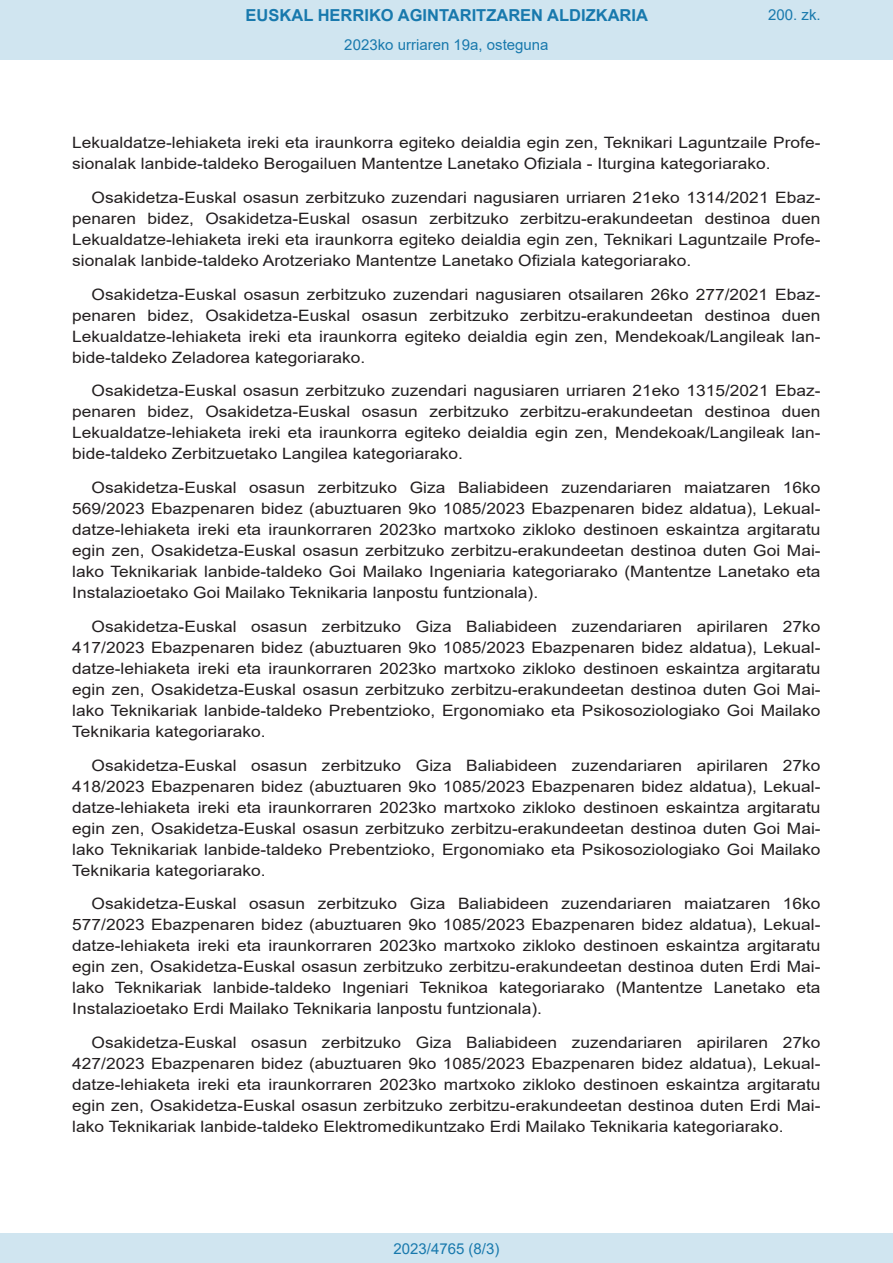
<style>
.page{position:relative;width:893px;height:1263px;background:#fff}
.page>*{position:absolute;margin:0;border:0;box-sizing:border-box;transform-origin:0 0}
.t1{font:700 16.5px "Arial";color:#1879ad}
.BOPVDetalle{font:15.6px/21px "Arial";color:#231f20;text-align:justify;scale:1.11 1}
.Paginacion_Centro{font:15px "Arial";color:#1879ad}
</style>
<div class="page">
<div style="left:0;top:0;width:893px;height:60px;background:#d0e5f0"></div>
<div style="left:0;top:1233px;width:893px;height:30px;background:#d0e5f0"></div>
<p class="t1" style="left:246px;top:3px;width:404px">EUSKAL HERRIKO AGINTARITZAREN ALDIZKARIA</p>
<p class="Paginacion_Centro" style="left:344px;top:35px;width:206px">2023ko urriaren 19a, osteguna</p>
<p class="Paginacion_Centro" style="left:768px;top:5px;width:54px">200. zk.</p>
<p class="BOPVDetalle" style="left:72px;top:132px;width:676px">Lekualdatze-lehiaketa ireki eta iraunkorra egiteko deialdia egin zen, Teknikari Laguntzaile Profe&shy;sionalak lanbide-taldeko Berogailuen Mantentze Lanetako Ofiziala - Iturgina kategoriarako.</p>
<p class="BOPVDetalle" style="left:72px;top:187px;width:676px;text-indent:19px">Osakidetza-Euskal osasun zerbitzuko zuzendari nagusiaren urriaren 21eko 1314/2021 Ebaz&shy;penaren bidez, Osakidetza-Euskal osasun zerbitzuko zerbitzu-erakundeetan destinoa duen Lekualdatze-lehiaketa ireki eta iraunkorra egiteko deialdia egin zen, Teknikari Laguntzaile Profe&shy;sionalak lanbide-taldeko Arotzeriako Mantentze Lanetako Ofiziala kategoriarako.</p>
<p class="BOPVDetalle" style="left:72px;top:284px;width:676px;text-indent:19px">Osakidetza-Euskal osasun zerbitzuko zuzendari nagusiaren otsailaren 26ko 277/2021 Ebaz&shy;penaren bidez, Osakidetza-Euskal osasun zerbitzuko zerbitzu-erakundeetan destinoa duen Lekualdatze-lehiaketa ireki eta iraunkorra egiteko deialdia egin zen, Mendekoak/Langileak lan&shy;bide-taldeko Zeladorea kategoriarako.</p>
<p class="BOPVDetalle" style="left:72px;top:380px;width:676px;text-indent:19px">Osakidetza-Euskal osasun zerbitzuko zuzendari nagusiaren urriaren 21eko 1315/2021 Ebaz&shy;penaren bidez, Osakidetza-Euskal osasun zerbitzuko zerbitzu-erakundeetan destinoa duen Lekualdatze-lehiaketa ireki eta iraunkorra egiteko deialdia egin zen, Mendekoak/Langileak lan&shy;bide-taldeko Zerbitzuetako Langilea kategoriarako.</p>
<p class="BOPVDetalle" style="left:72px;top:477px;width:676px;text-indent:19px">Osakidetza-Euskal osasun zerbitzuko Giza Baliabideen zuzendariaren maiatzaren 16ko 569/2023 Ebazpenaren bidez (abuztuaren 9ko 1085/2023 Ebazpenaren bidez aldatua), Lekual&shy;datze-lehiaketa ireki eta iraunkorraren 2023ko martxoko zikloko destinoen eskaintza argitaratu egin zen, Osakidetza-Euskal osasun zerbitzuko zerbitzu-erakundeetan destinoa duten Goi Mai&shy;lako Teknikariak lanbide-taldeko Goi Mailako Ingeniaria kategoriarako (Mantentze Lanetako eta Instalazioetako Goi Mailako Teknikaria lanpostu funtzionala).</p>
<p class="BOPVDetalle" style="left:72px;top:616px;width:676px;text-indent:19px">Osakidetza-Euskal osasun zerbitzuko Giza Baliabideen zuzendariaren apirilaren 27ko 417/2023 Ebazpenaren bidez (abuztuaren 9ko 1085/2023 Ebazpenaren bidez aldatua), Lekual&shy;datze-lehiaketa ireki eta iraunkorraren 2023ko martxoko zikloko destinoen eskaintza argitaratu egin zen, Osakidetza-Euskal osasun zerbitzuko zerbitzu-erakundeetan destinoa duten Goi Mai&shy;lako Teknikariak lanbide-taldeko Prebentzioko, Ergonomiako eta Psikosoziologiako Goi Mailako Teknikaria kategoriarako.</p>
<p class="BOPVDetalle" style="left:72px;top:755px;width:676px;text-indent:19px">Osakidetza-Euskal osasun zerbitzuko Giza Baliabideen zuzendariaren apirilaren 27ko 418/2023 Ebazpenaren bidez (abuztuaren 9ko 1085/2023 Ebazpenaren bidez aldatua), Lekual&shy;datze-lehiaketa ireki eta iraunkorraren 2023ko martxoko zikloko destinoen eskaintza argitaratu egin zen, Osakidetza-Euskal osasun zerbitzuko zerbitzu-erakundeetan destinoa duten Goi Mai&shy;lako Teknikariak lanbide-taldeko Prebentzioko, Ergonomiako eta Psikosoziologiako Goi Mailako Teknikaria kategoriarako.</p>
<p class="BOPVDetalle" style="left:72px;top:893px;width:676px;text-indent:19px">Osakidetza-Euskal osasun zerbitzuko Giza Baliabideen zuzendariaren maiatzaren 16ko 577/2023 Ebazpenaren bidez (abuztuaren 9ko 1085/2023 Ebazpenaren bidez aldatua), Lekual&shy;datze-lehiaketa ireki eta iraunkorraren 2023ko martxoko zikloko destinoen eskaintza argitaratu egin zen, Osakidetza-Euskal osasun zerbitzuko zerbitzu-erakundeetan destinoa duten Erdi Mai&shy;lako Teknikariak lanbide-taldeko Ingeniari Teknikoa kategoriarako (Mantentze Lanetako eta Instalazioetako Erdi Mailako Teknikaria lanpostu funtzionala).</p>
<p class="BOPVDetalle" style="left:72px;top:1032px;width:676px;text-indent:19px">Osakidetza-Euskal osasun zerbitzuko Giza Baliabideen zuzendariaren apirilaren 27ko 427/2023 Ebazpenaren bidez (abuztuaren 9ko 1085/2023 Ebazpenaren bidez aldatua), Lekual&shy;datze-lehiaketa ireki eta iraunkorraren 2023ko martxoko zikloko destinoen eskaintza argitaratu egin zen, Osakidetza-Euskal osasun zerbitzuko zerbitzu-erakundeetan destinoa duten Erdi Mai&shy;lako Teknikariak lanbide-taldeko Elektromedikuntzako Erdi Mailako Teknikaria kategoriarako.</p>
<p class="Paginacion_Centro" style="left:393px;top:1238px;width:107px">2023/4765 (8/3)</p>
</div>
